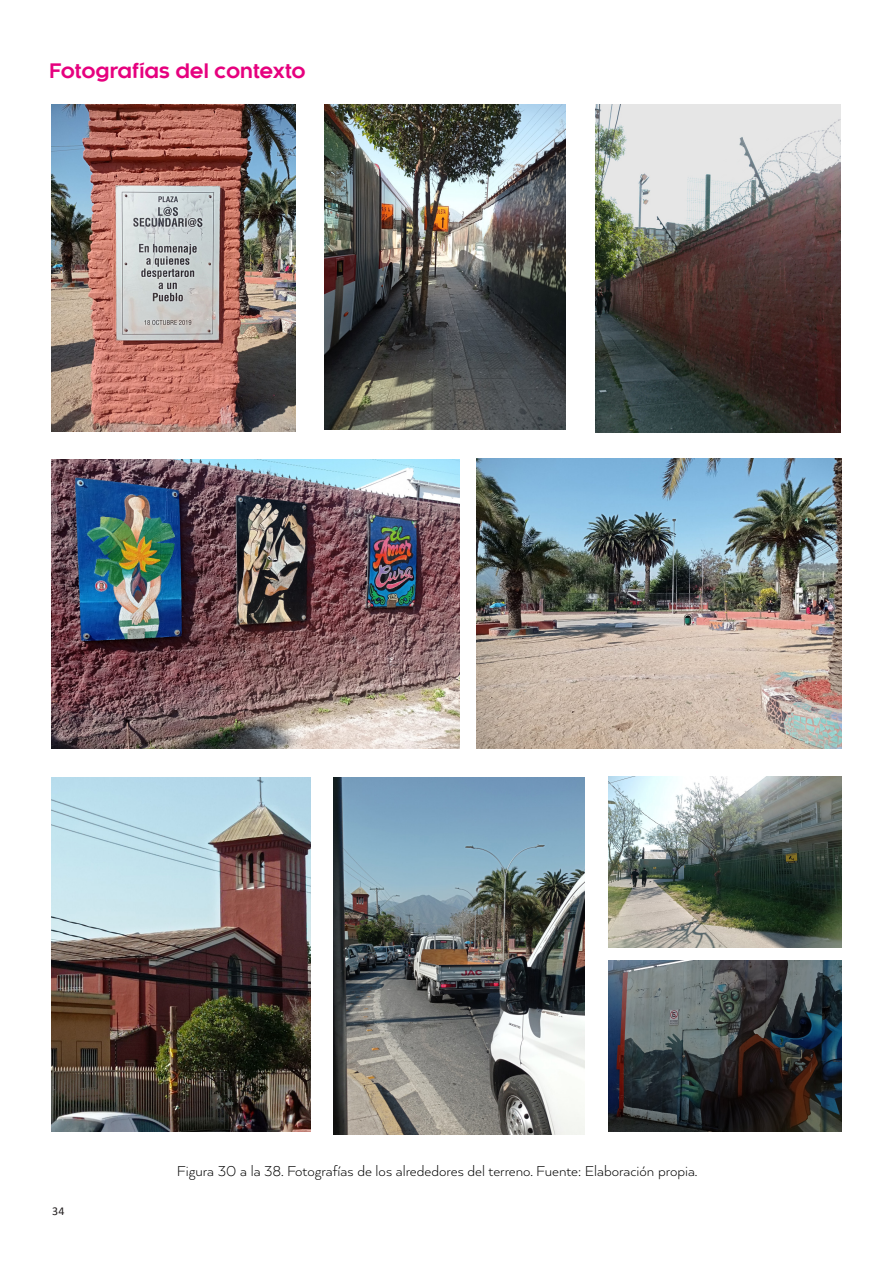
<style>
.page{position:relative;width:893px;height:1263px;background:#fff}
.page>*{position:absolute;margin:0;border:0;box-sizing:border-box;transform-origin:0 0}
.t1{font:700 19.5px "Kaleko 105";color:#e6007e}
.t2{font:300 16.5px "Arquitecta";color:#000}
.t3{font:12px "Calibri";color:#231f20}
</style>
<div class="page">
<img style="left:51px;top:105px;width:245px;height:326px">
<img style="left:325px;top:105px;width:241px;height:325px">
<img style="left:334px;top:777px;width:251px;height:357px">
<img style="left:51px;top:459px;width:408px;height:289px">
<img style="left:476px;top:459px;width:366px;height:289px">
<img style="left:595px;top:105px;width:245px;height:327px">
<img style="left:609px;top:777px;width:232px;height:171px">
<img style="left:52px;top:777px;width:259px;height:354px">
<img style="left:608px;top:960px;width:233px;height:171px">
<p class="t1" style="left:50px;top:59px;width:258px">Fotografías del contexto</p>
<p class="t3" style="left:52px;top:1203px;width:14px">34</p>
<p class="t2" style="left:177px;top:1160px;width:522px">Figura 30 a la 38. Fotografías de los alrededores del terreno. Fuente: Elaboración propia.</p>
</div>
